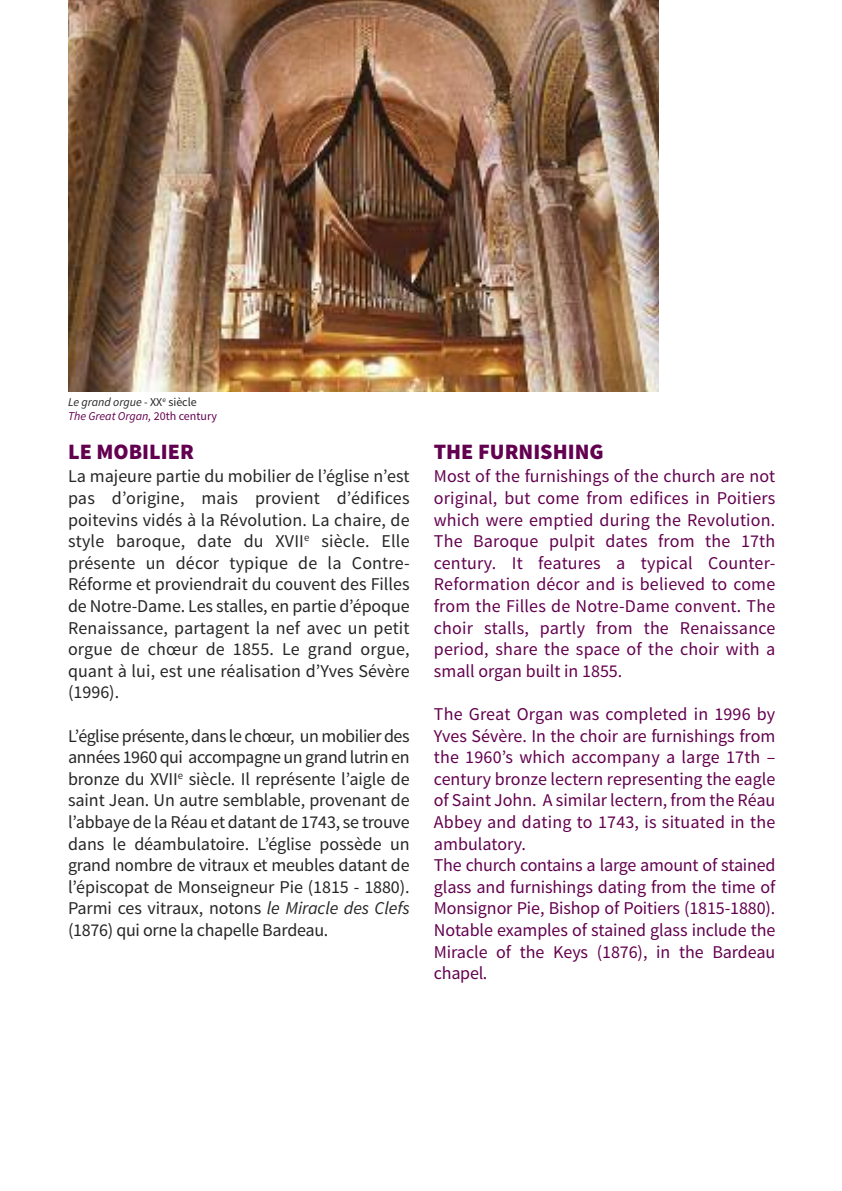
<style>
.page{position:relative;width:842px;height:1191px;background:#fff}
.page>*{position:absolute;margin:0;border:0;box-sizing:border-box;transform-origin:0 0}
.t1{font:900 22px "Source Sans Pro";color:#63004f}
.t2{font:18px/21.6px "Source Sans Pro";color:#63004f;text-align:justify}
.t3{font:18px/21.6px "Source Sans Pro";letter-spacing:-.005em;color:#272526;text-align:justify}
.t4{font:italic 12px/14.4px "Source Sans Pro";color:#63004f}
.s1{color:#272526}
.s2{font-style:normal;color:#272526}
.s3{font-style:normal}
.s4{font-style:italic}
</style>
<div class="page">
<img style="left:68px;top:0;width:590px;height:391px">
<p class="t4" style="left:68px;top:395px;width:150px"><span class="s1">Le grand orgue -</span> <span class="s2">XX</span><sup>e</sup> <span class="s2">siècle<br></span>The Great Organ, <span class="s3">20th century</span></p>
<p class="t1" style="left:68px;top:443px;width:127px">LE MOBILIER</p>
<p class="t3" style="left:68px;top:467px;width:343px">La majeure partie du mobilier de l’église n’est pas d’origine, mais provient d’édifices poitevins vidés à la Révolution. La chaire, de style baroque, date du XVII<sup>e</sup> siècle. Elle présente un décor typique de la Contre-Réforme et proviendrait du couvent des Filles de Notre-Dame. Les stalles, en partie d’époque Renaissance, partagent la nef avec un petit orgue de chœur de 1855. Le grand orgue, quant à lui, est une réalisation d’Yves Sévère (1996).</p>
<p class="t3" style="left:68px;top:726px;width:343px">L’église présente, dans le chœur, un mobilier des années 1960 qui accompagne un grand lutrin en bronze du XVII<sup>e</sup> siècle. Il représente l’aigle de saint Jean. Un autre semblable, provenant de l’abbaye de la Réau et datant de 1743, se trouve dans le déambulatoire. L’église possède un grand nombre de vitraux et meubles datant de l’épiscopat de Monseigneur Pie (1815 - 1880).<br>Parmi ces vitraux, notons <span class="s4">le Miracle des Clefs </span>(1876) qui orne la chapelle Bardeau.</p>
<p class="t1" style="left:434px;top:443px;width:171px">THE FURNISHING</p>
<p class="t2" style="left:434px;top:467px;width:343px">Most of the furnishings of the church are not original, but come from edifices in Poitiers which were emptied during the Revolution.<br>The Baroque pulpit dates from the 17th century. It features a typical Counter-Reformation décor and is believed to come from the Filles de Notre-Dame convent. The choir stalls, partly from the Renaissance period, share the space of the choir with a small organ built in 1855.</p>
<p class="t2" style="left:434px;top:704px;width:343px;text-align:left">The Great Organ was completed in 1996 by Yves Sévère. In the choir are furnishings from the 1960’s which accompany a large 17th – century bronze lectern representing the eagle of Saint John. A similar lectern, from the Réau Abbey and dating to 1743, is situated in the ambulatory.<br>The church contains a large amount of stained glass and furnishings dating from the time of Monsignor Pie, Bishop of Poitiers (1815-1880).<br>Notable examples of stained glass include the Miracle of the Keys (1876), in the Bardeau chapel.</p>
</div>
